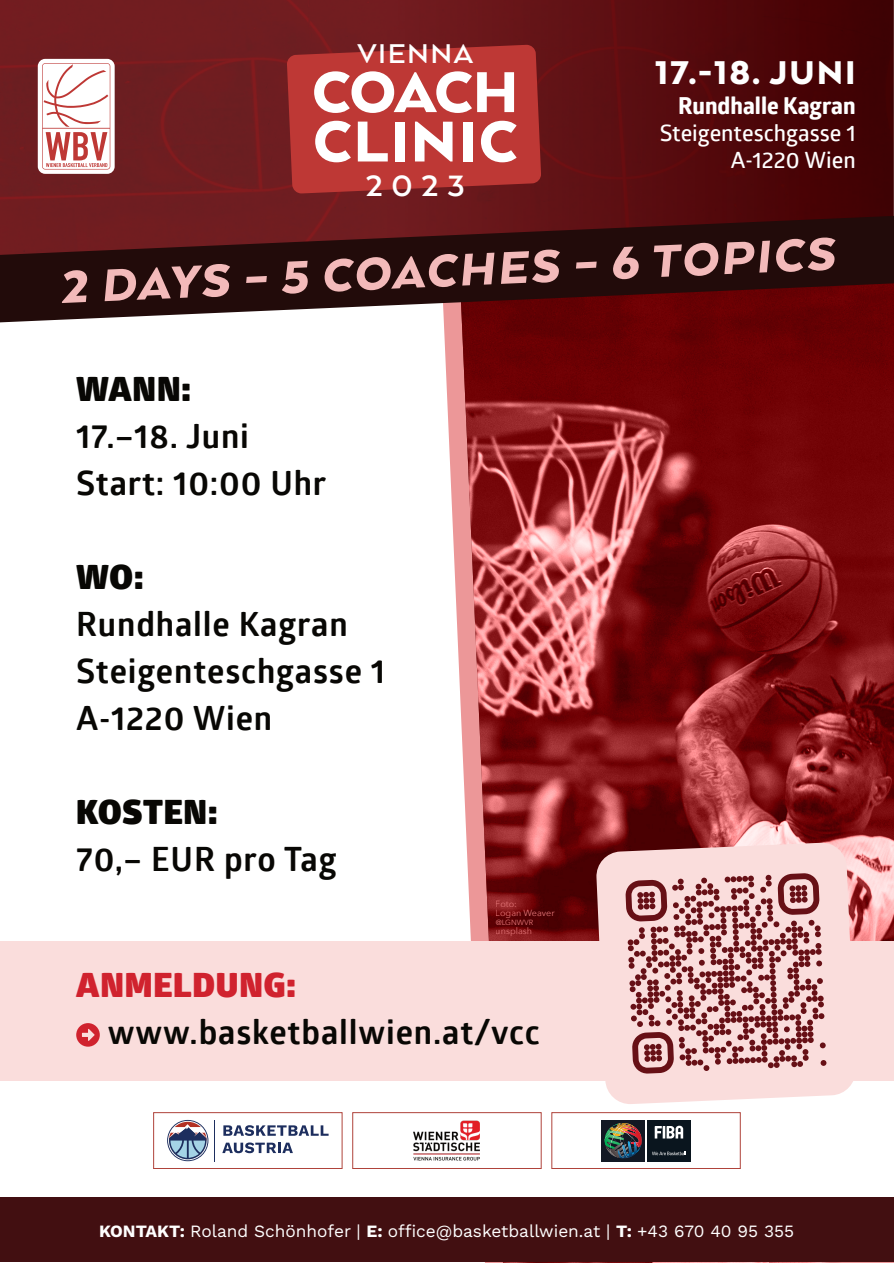
<style>
.page{position:relative;width:894px;height:1263px;background:#fff}
.page>*{position:absolute;margin:0;border:0;box-sizing:border-box;transform-origin:0 0}
.t1{font:900 66.45px/49.3px "Arquitecta";letter-spacing:.025em;color:#fff}
.t2{font:italic 900 52.5px "Arquitecta";color:#f3baba}
.t3{font:900 37.95px "Arquitecta";letter-spacing:.05em;color:#fff}
.t4{font:700 33.9px "Arquitecta";color:#fff}
.t5{font:700 33.6px/47px "Glober";letter-spacing:.025em;color:#080704}
.t6{font:900 33.6px "Glober";letter-spacing:.025em;color:#080704}
.t7{font:900 33.6px "Glober";letter-spacing:.025em;color:#d0222e}
.t8{font:700 31.35px "Arquitecta";letter-spacing:.05em;color:#fff}
.t9{font:700 22.95px "Globerx";color:#fff}
.t10{font:600 22.5px/27px "Glober";color:#fff;text-align:right}
.t11{font:17.25px "Work Sans";color:#fff}
.t12{font:9px/9px "Avenir Next";color:#e27476}
.t13{font:7.5px "Avenir Next";color:#e27476}
.s1{font-weight:700}
</style>
<div class="page">
<img style="left:0;top:0;width:893px;height:215px">
<svg style="left:442px;top:325px;width:18px;height:937px"></svg>
<img style="left:460px;top:325px;width:433px;height:938px">
<svg style="left:0;top:215px;width:893px;height:110px;background:#461a1a"></svg>
<div style="left:0;top:941px;width:893px;height:159px;background:#fadddc"></div>
<div style="left:0;top:1081px;width:893px;height:116px;background:#fff"></div>
<div style="left:0;top:1197px;width:893px;height:64px;background:#420f11"></div>
<svg style="left:287px;top:47px;width:254px;height:147px;background:#b73533"></svg>
<svg style="left:38px;top:59px;width:77px;height:115px"></svg>
<img style="left:413px;top:1120px;width:67px;height:41px">
<div style="left:352px;top:1112px;width:189px;height:57px;border:1px solid #af433b"></div>
<svg style="left:647px;top:1120px;width:44px;height:42px"></svg>
<div style="left:647px;top:1120px;width:43px;height:41px;background:#0a151e"></div>
<svg style="left:652px;top:1152px;width:34px;height:3px"></svg>
<svg style="left:654px;top:1126px;width:29px;height:12px"></svg>
<svg style="left:601px;top:1161px;width:44px;height:1px"></svg>
<div style="left:601px;top:1120px;width:44px;height:41px;background:#121823"></div>
<svg style="left:604px;top:1123px;width:38px;height:36px"></svg>
<div style="left:551px;top:1112px;width:189px;height:57px;border:1px solid #af433b"></div>
<div style="left:153px;top:1112px;width:189px;height:57px;background:#fff;border:1px solid #af433b"></div>
<svg style="left:223px;top:1125px;width:105px;height:11px"></svg>
<svg style="left:222px;top:1142px;width:71px;height:11px"></svg>
<svg style="left:167px;top:1120px;width:41px;height:41px"></svg>
<hr style="left:214px;top:1120px;width:1px;height:41px;background:#1d2e5e">
<svg style="left:76px;top:1023px;width:24px;height:24px"></svg>
<svg style="left:596px;top:842px;width:260px;height:262px;fill:#fadddc"></svg>
<svg style="left:625px;top:873px;width:201px;height:201px"></svg>
<p class="t8" style="left:357px;top:39px;width:117px">VIENNA</p>
<h1 class="t1" style="left:312px;top:71px;width:208px">COACH<br>CLINIC</h1>
<p class="t4" style="left:365px;top:171px;width:101px">2023</p>
<p class="t3" style="left:655px;top:56px;width:202px">17.-18. JUNI</p>
<p class="t9" style="left:678px;top:96px;width:179px">Rundhalle Kagran</p>
<p class="t10" style="left:659px;top:121px;width:197px">Steigenteschgasse 1<br>A-1220 Wien</p>
<h2 class="t2" style="left:59px;top:260px;width:777px;rotate:-2deg">2 DAYS – 5 COACHES – 6 TOPICS</h2>
<p class="t6" style="left:76px;top:376px;width:116px">WANN:</p>
<p class="t5" style="left:76px;top:416px;width:251px">17.–18. Juni<br>Start: 10:00 Uhr</p>
<p class="t6" style="left:76px;top:564px;width:69px">WO:</p>
<p class="t5" style="left:76px;top:604px;width:310px">Rundhalle Kagran<br>Steigenteschgasse 1<br>A-1220 Wien</p>
<p class="t6" style="left:76px;top:798px;width:143px">KOSTEN:</p>
<p class="t5" style="left:76px;top:839px;width:262px">70,– EUR pro Tag</p>
<p class="t12" style="left:495px;top:899px;width:60px">Foto:<br>Logan Weaver</p>
<p class="t13" style="left:495px;top:917px;width:39px">@LGNWVR</p>
<p class="t12" style="left:495px;top:926px;width:38px">unsplash</p>
<p class="t7" style="left:76px;top:972px;width:221px">ANMELDUNG:</p>
<p class="t5" style="left:108px;top:1012px;width:433px">www.basketballwien.at/vcc</p>
<p class="t11" style="left:99px;top:1220px;width:696px"><span class="s1">KONTAKT:</span> Roland Schönhofer | <span class="s1">E:</span> office@basketballwien.at | <span class="s1">T:</span> +43 670 40 95 355</p>
</div>
